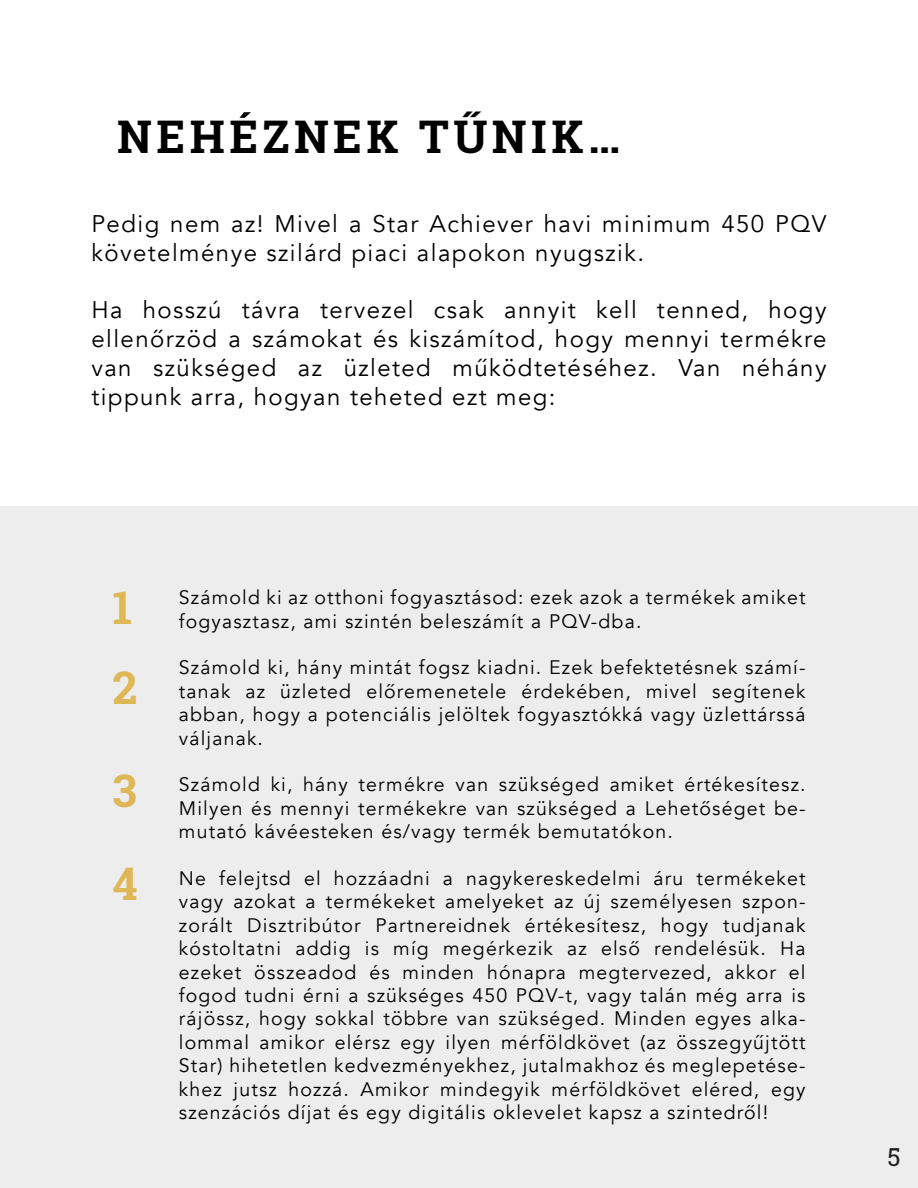
<style>
.page{position:relative;width:918px;height:1188px;background:#fff}
.page>*{position:absolute;margin:0;border:0;box-sizing:border-box;transform-origin:0 0}
.t1{font:700 45px "Roboto Slab";letter-spacing:.1em;color:#000}
.t2{font:700 45px/93px "Roboto Slab";color:#deb757}
.t3{font:24.9px "Roboto Slab";color:#231f20}
.t4{font:24px/28.8px "Avenir";letter-spacing:.06em;color:#000}
.t5{font:19.5px/23.4px "Avenir";letter-spacing:.06em;color:#000;text-align:justify}
</style>
<div class="page">
<div style="left:0;top:506px;width:918px;height:682px;background:#ededed"></div>
<h1 class="t1" style="left:117px;top:106px;width:504px">NEHÉZNEK TŰNIK…</h1>
<p class="t4" style="left:91px;top:210px;width:737px">Pedig nem az! Mivel a Star Achiever havi minimum 450 PQV követelménye szilárd piaci alapokon nyugszik.</p>
<p class="t4" style="left:91px;top:296px;width:737px;text-align:justify">Ha hosszú távra tervezel csak annyit kell tenned, hogy ellenőrzöd a számokat és kiszámítod, hogy mennyi termékre van szükséged az üzleted működtetéséhez. Van néhány tippunk arra, hogyan teheted ezt meg:</p>
<h1 class="t2" style="left:112px;top:561px;width:21px">1</h1>
<p class="t5" style="left:179px;top:586px;width:628px">Számold ki az otthoni fogyasztásod: ezek azok a termékek amiket fogyasztasz, ami szintén beleszámít a PQV-dba.</p>
<p class="t5" style="left:179px;top:656px;width:628px">Számold ki, hány mintát fogsz kiadni. Ezek befektetésnek számí&shy;tanak az üzleted előremenetele érdekében, mivel segítenek abban, hogy a potenciális jelöltek fogyasztókká vagy üzlettárssá váljanak.</p>
<p class="t5" style="left:179px;top:773px;width:628px">Számold ki, hány termékre van szükséged amiket értékesítesz.<br>Milyen és mennyi termékekre van szükséged a Lehetőséget be&shy;mutató kávéesteken és/vagy termék bemutatókon.</p>
<p class="t5" style="left:179px;top:867px;width:628px">Ne felejtsd el hozzáadni a nagykereskedelmi áru termékeket vagy azokat a termékeket amelyeket az új személyesen szpon&shy;zorált Disztribútor Partnereidnek értékesítesz, hogy tudjanak kóstoltatni addig is míg megérkezik az első rendelésük. Ha ezeket összeadod és minden hónapra megtervezed, akkor el fogod tudni érni a szükséges 450 PQV-t, vagy talán még arra is rájössz, hogy sokkal többre van szükséged. Minden egyes alka&shy;lommal amikor elérsz egy ilyen mérföldkövet (az összegyűjtött Star) hihetetlen kedvezményekhez, jutalmakhoz és meglepetése&shy;khez jutsz hozzá. Amikor mindegyik mérföldkövet eléred, egy szenzációs díjat és egy digitális oklevelet kapsz a szintedről!</p>
<h1 class="t2" style="left:112px;top:641px;width:26px">2</h1>
<h1 class="t2" style="left:112px;top:744px;width:27px">3<br>4</h1>
<p class="t3" style="left:887px;top:1139px;width:15px">5</p>
</div>
